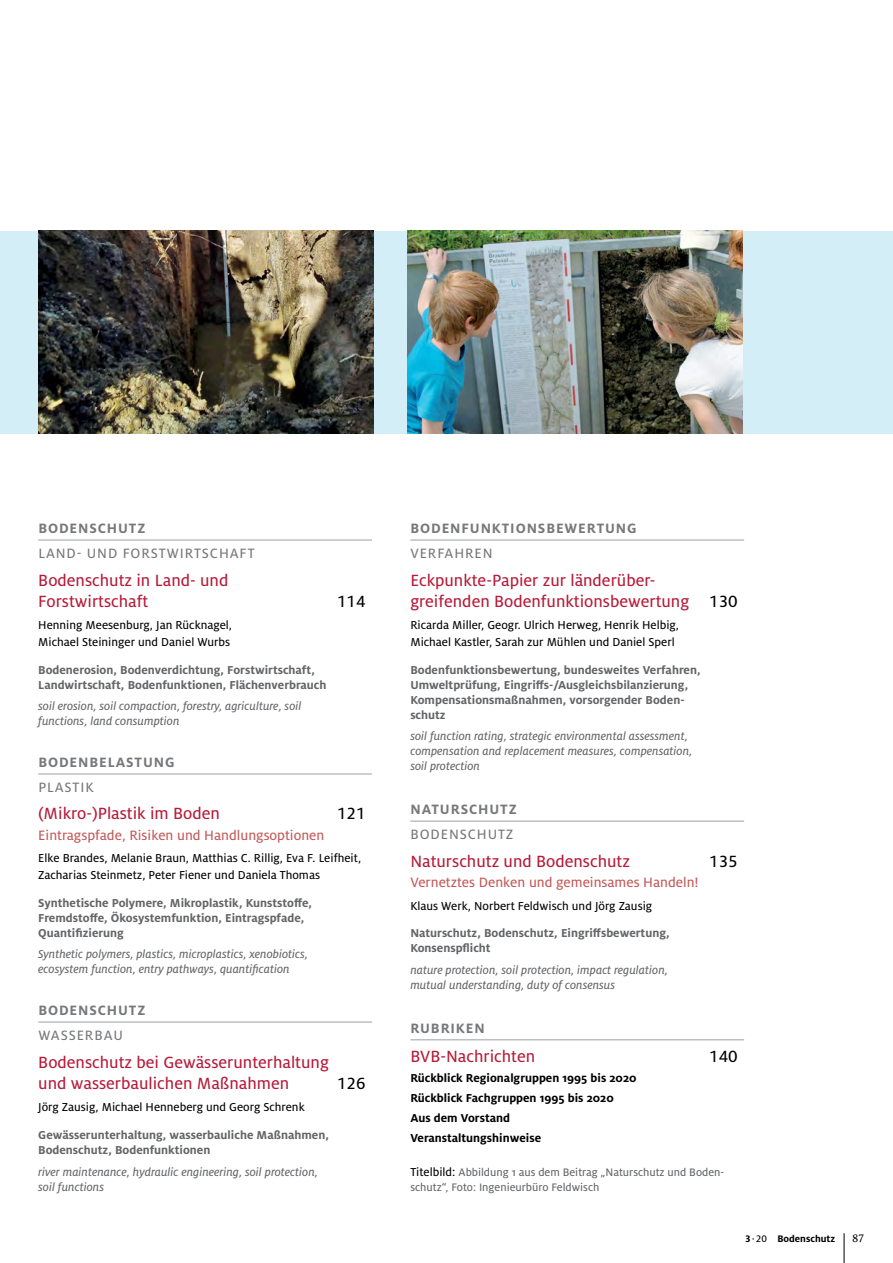
<style>
.page{position:relative;width:893px;height:1263px;background:#fff}
.page>*{position:absolute;margin:0;border:0;box-sizing:border-box;transform-origin:0 0}
.t1{font:18px/21px "Milo Pro Text";color:#b61b39}
.t2{font:18px "Milo Pro Text";color:#000}
.t3{font:700 15px/25px "Milo Pro";letter-spacing:.06em;color:#77787b}
.t4{font:15px "Milo Pro Text";color:#c45959}
.t5{font:15px/25px "Milo Pro Text";letter-spacing:.06em;color:#77787b}
.t6{font:700 12.75px/15px "Milo Pro";color:#636466}
.t7{font:italic 12.75px/15px "Milo Pro Text";color:#636466}
.t8{font:12.75px/16.5px "Milo Pro Text";color:#000}
.t9{font:700 12.75px/19.8px "Milo Pro";color:#000}
.t10{font:12px/15px "Milo Pro Text";color:#636466}
.t11{font:12px "Milo Serif Pro Text";color:#000}
.t12{font:700 10.5px "Milo Pro";color:#000}
.s1{font-family:"Milo Pro";font-weight:700}
.s2{font-family:"Milo Pro Text";font-weight:400}
.s3{font-family:"Milo Pro Text";font-weight:400;color:#000}
.s4{font-family:"Milo Pro";font-weight:700;font-style:normal}
.s5{color:#000}
.s6{font-size:12.75px;color:#000}
</style>
<div class="page">
<hr style="left:844px;top:1233px;width:1px;height:30px;background:#000">
<div style="left:0;top:231px;width:893px;height:203px;background:#d3eef6"></div>
<hr style="left:38px;top:539px;width:334px;height:2px;background:#a7a9ac">
<hr style="left:38px;top:773px;width:334px;height:1px;background:#a7a9ac">
<hr style="left:38px;top:1021px;width:334px;height:1px;background:#a7a9ac">
<hr style="left:410px;top:539px;width:334px;height:2px;background:#a7a9ac">
<hr style="left:410px;top:820px;width:334px;height:2px;background:#a7a9ac">
<hr style="left:410px;top:1039px;width:334px;height:1px;background:#a7a9ac">
<img style="left:38px;top:231px;width:335px;height:203px">
<img style="left:407px;top:231px;width:335px;height:203px">
<p class="t5" style="left:38px;top:516px;width:218px"><span class="s1">BODENSCHUTZ<br></span>LAND- UND FORSTWIRTSCHAFT</p>
<p class="t1" style="left:38px;top:569px;width:192px">Bodenschutz in Land- und<br>Forstwirtschaft</p>
<p class="t2" style="left:337px;top:591px;width:30px">114</p>
<p class="t8" style="left:38px;top:617px;width:195px">Henning Meesenburg, Jan Rücknagel,<br>Michael Steininger und Daniel Wurbs</p>
<p class="t6" style="left:38px;top:662px;width:290px">Bodenerosion, Bodenverdichtung, Forstwirtschaft,<br>Landwirtschaft, Bodenfunktionen, Flächenverbrauch</p>
<p class="t7" style="left:38px;top:699px;width:265px">soil erosion, soil compaction, forestry, agriculture, soil functions, land consumption</p>
<p class="t3" style="left:38px;top:750px;width:138px">BODENBELASTUNG<br><span class="s2">PLASTIK</span></p>
<p class="t1" style="left:38px;top:803px;width:183px">(Mikro-)Plastik im Boden</p>
<p class="t2" style="left:337px;top:804px;width:30px">121</p>
<p class="t4" style="left:38px;top:826px;width:288px">Eintragspfade, Risiken und Handlungs optionen</p>
<p class="t8" style="left:38px;top:850px;width:324px">Elke Brandes, Melanie Braun, Matthias C. Rillig, Eva F. Leifheit,<br>Zacharias Steinmetz, Peter Fiener und Daniela Thomas</p>
<p class="t6" style="left:38px;top:895px;width:275px">Synthetische Polymere, Mikroplastik, Kunststoffe,<br>Fremdstoffe, Ökosystemfunktion, Eintragspfade,<br>Quantifizierung</p>
<p class="t7" style="left:38px;top:947px;width:271px">Synthetic polymers, plastics, microplastics, xenobiotics, ecosystem function, entry pathways, quantification</p>
<p class="t3" style="left:38px;top:998px;width:108px">BODENSCHUTZ<br><span class="s2">WASSERBAU</span></p>
<p class="t1" style="left:38px;top:1051px;width:292px">Bodenschutz bei Gewässerunterhaltung und wasserbaulichen Maßnahmen</p>
<p class="t2" style="left:337px;top:1073px;width:30px">126</p>
<p class="t6" style="left:38px;top:1093px;width:292px;line-height:27.8px"><span class="s3">Jörg Zausig, Michael Henneberg und Georg Schrenk<br></span>Gewässerunterhaltung, wasserbauliche Maßnahmen,</p>
<p class="t7" style="left:38px;top:1139px;width:281px;line-height:21.5px"><span class="s4">Bodenschutz, Bodenfunktionen<br></span>river maintenance, hydraulic engineering, soil protection,</p>
<p class="t7" style="left:38px;top:1179px;width:67px">soil functions</p>
<p class="t3" style="left:410px;top:516px;width:228px">BODENFUNKTIONSBEWERTUNG<br><span class="s2">VERFAHREN</span></p>
<p class="t1" style="left:410px;top:569px;width:329px">Eckpunkte-Papier zur länderüber&shy;greifenden Bodenfunktionsbewertung <span class="s5">130</span></p>
<p class="t8" style="left:410px;top:617px;width:270px">Ricarda Miller, Geogr. Ulrich Herweg, Henrik Helbig,<br>Michael Kastler, Sarah zur Mühlen und Daniel Sperl</p>
<p class="t6" style="left:410px;top:662px;width:292px">Bodenfunktionsbewertung, bundesweites Verfahren, Umweltprüfung, Eingriffs-/Ausgleichsbilanzierung, Kompensationsmaßnahmen, vorsorgender Boden&shy;schutz</p>
<p class="t7" style="left:410px;top:729px;width:284px">soil function rating, strategic environmental assessment, compensation and replacement measures, compensation, soil protection</p>
<p class="t3" style="left:410px;top:797px;width:108px">NATURSCHUTZ<br><span class="s2">BODENSCHUTZ</span></p>
<p class="t1" style="left:410px;top:850px;width:221px">Naturschutz und Bodenschutz</p>
<p class="t2" style="left:709px;top:851px;width:30px">135</p>
<p class="t4" style="left:410px;top:874px;width:290px">Vernetztes Denken und gemeinsames Handeln!</p>
<p class="t6" style="left:410px;top:892px;width:261px;line-height:27.8px"><span class="s3">Klaus Werk, Norbert Feldwisch und Jörg Zausig<br></span>Naturschutz, Bodenschutz, Eingriffsbewertung,</p>
<p class="t7" style="left:410px;top:938px;width:259px;line-height:21.5px"><span class="s4">Konsenspflicht<br></span>nature protection, soil protection, impact regulation,</p>
<p class="t7" style="left:410px;top:977px;width:206px">mutual understanding, duty of consensus</p>
<p class="t3" style="left:410px;top:1015px;width:76px">RUBRIKEN</p>
<p class="t1" style="left:410px;top:1046px;width:126px">BVB-Nachrichten</p>
<p class="t2" style="left:709px;top:1047px;width:30px">140</p>
<p class="t9" style="left:410px;top:1068px;width:228px">Rückblick Regional gruppen 1995 bis 2020<br>Rückblick Fachgruppen 1995 bis 2020<br>Aus dem Vorstand<br>Veranstaltungshinweise</p>
<p class="t10" style="left:410px;top:1164px;width:315px"><span class="s6">Titelbild:</span> Abbildung 1 aus dem Beitrag „Naturschutz und Boden&shy;schutz“, Foto: Ingenieurbüro Feldwisch</p>
<p class="t12" style="left:745px;top:1232px;width:91px">3 <span class="s2">· 20</span> Bodenschutz</p>
<p class="t11" style="left:852px;top:1231px;width:14px">87</p>
</div>
